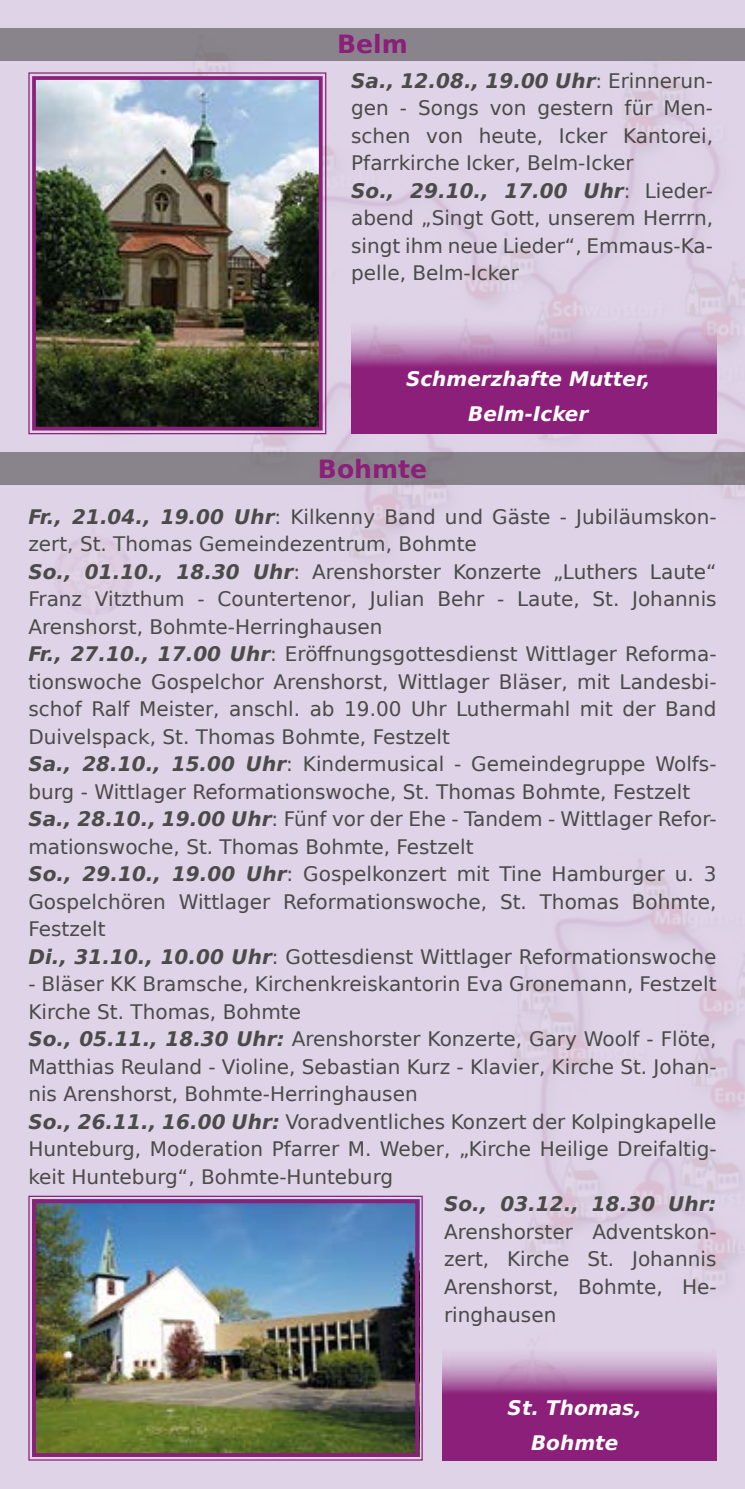
<style>
.page{position:relative;width:745px;height:1489px;background:#fff}
.page>*{position:absolute;margin:0;border:0;box-sizing:border-box;transform-origin:0 0}
.t1{font:700 25px "DejaVu Sans";color:#8b1f79}
.t2{font:20px/27.5px "DejaVu Sans";color:#4a4a49}
.t3{font:italic 700 20px/35px "DejaVu Sans";color:#fff;text-align:center}
.t4{font:italic 700 20px "DejaVu Sans";color:#4a4a49}
.s1{font-weight:700;font-style:italic}
</style>
<div class="page">
<div style="left:0;top:0;width:744px;height:1488px;background:#dfd3e7"></div>
<img style="left:54px;top:61px;width:690px;height:554px">
<img style="left:514px;top:859px;width:230px;height:601px">
<div style="left:0;top:28px;width:744px;height:33px;background:#89848b"></div>
<img style="left:28px;top:1195px;width:395px;height:265px">
<div style="left:32px;top:1199px;width:387px;height:257px;border:4px solid #8b1f79"></div>
<div style="left:0;top:452px;width:744px;height:33px;background:#89848b"></div>
<svg style="left:28px;top:72px;width:299px;height:363px"></svg>
<img style="left:30px;top:74px;width:294px;height:358px">
<svg style="left:351px;top:317px;width:365px;height:117px;background:#a25197"></svg>
<svg style="left:442px;top:1343px;width:274px;height:117px;background:#a35398"></svg>
<p class="t1" style="left:337px;top:23px;width:72px">Belm</p>
<p class="t2" style="left:351px;top:66px;width:363px"><span class="s1">Sa., 12.08., 19.00 Uhr</span>: Erinnerun&shy;gen - Songs von gestern für Men&shy;schen von heute, Icker Kantorei,<br>Pfarrkirche Icker, Belm-Icker<br><span class="s1">So., 29.10., 17.00 Uhr</span>: Lieder&shy;abend „Singt Gott, unserem Herrrn, singt ihm neue Lieder“, Emmaus-Ka&shy;pelle, Belm-Icker</p>
<p class="t3" style="left:406px;top:361px;width:246px">Schmerzhafte Mutter,<br>Belm-Icker</p>
<p class="t1" style="left:318px;top:449px;width:110px">Bohmte</p>
<p class="t2" style="left:28px;top:502px;width:689px"><span class="s1">Fr., 21.04., 19.00 Uhr</span>: Kilkenny Band und Gäste - Jubiläumskon&shy;zert, St. Thomas Gemeindezentrum, Bohmte<br><span class="s1">So., 01.10., 18.30 Uhr</span>: Arenshorster Konzerte „Luthers Laute“ Franz Vitzthum - Countertenor, Julian Behr - Laute, St. Johannis Arenshorst, Bohmte-Herringhausen<br><span class="s1">Fr., 27.10., 17.00 Uhr</span>: Eröffnungsgottesdienst Wittlager Reforma&shy;tionswoche Gospelchor Arenshorst, Wittlager Bläser, mit Landesbi&shy;schof Ralf Meister, anschl. ab 19.00 Uhr Luthermahl mit der Band Duivelspack, St. Thomas Bohmte, Festzelt<br><span class="s1">Sa., 28.10., 15.00 Uhr</span>: Kindermusical - Gemeindegruppe Wolfs&shy;burg - Wittlager Reformationswoche, St. Thomas Bohmte, Festzelt <span class="s1">Sa., 28.10., 19.00 Uhr</span>: Fünf vor der Ehe - Tandem - Wittlager Refor&shy;mationswoche, St. Thomas Bohmte, Festzelt<br><span class="s1">So., 29.10., 19.00 Uhr</span>: Gospelkonzert mit Tine Hamburger u. 3<br>Gospelchören Wittlager Reformationswoche, St. Thomas Bohmte, Festzelt<br><span class="s1">Di., 31.10., 10.00 Uhr</span>: Gottesdienst Wittlager Reformationswoche</p>
<p class="t2" style="left:28px;top:969px;width:689px">- Bläser KK Bramsche, Kirchenkreiskantorin Eva Gronemann, Festzelt Kirche St. Thomas, Bohmte<br><span class="s1">So., 05.11., 18.30 Uhr:</span> Arenshorster Konzerte, Gary Woolf - Flöte, Matthias Reuland - Violine, Sebastian Kurz - Klavier, Kirche St. Johan&shy;nis Arenshorst, Bohmte-Herringhausen<br><span class="s1">So., 26.11., 16.00 Uhr:</span> Voradventliches Konzert der Kolpingkapelle Hunteburg, Moderation Pfarrer M. Weber, „Kirche Heilige Dreifaltig&shy;keit Hunteburg“, Bohmte-Hunteburg</p>
<p class="t4" style="left:444px;top:1188px;width:274px">So., 03.12., 18.30 Uhr:</p>
<p class="t2" style="left:444px;top:1217px;width:274px;text-align:justify">Arenshorster Adventskon&shy;zert, Kirche St. Johannis Arenshorst, Bohmte, He&shy;ringhausen</p>
<p class="t3" style="left:507px;top:1389px;width:135px">St. Thomas,<br>Bohmte</p>
</div>
